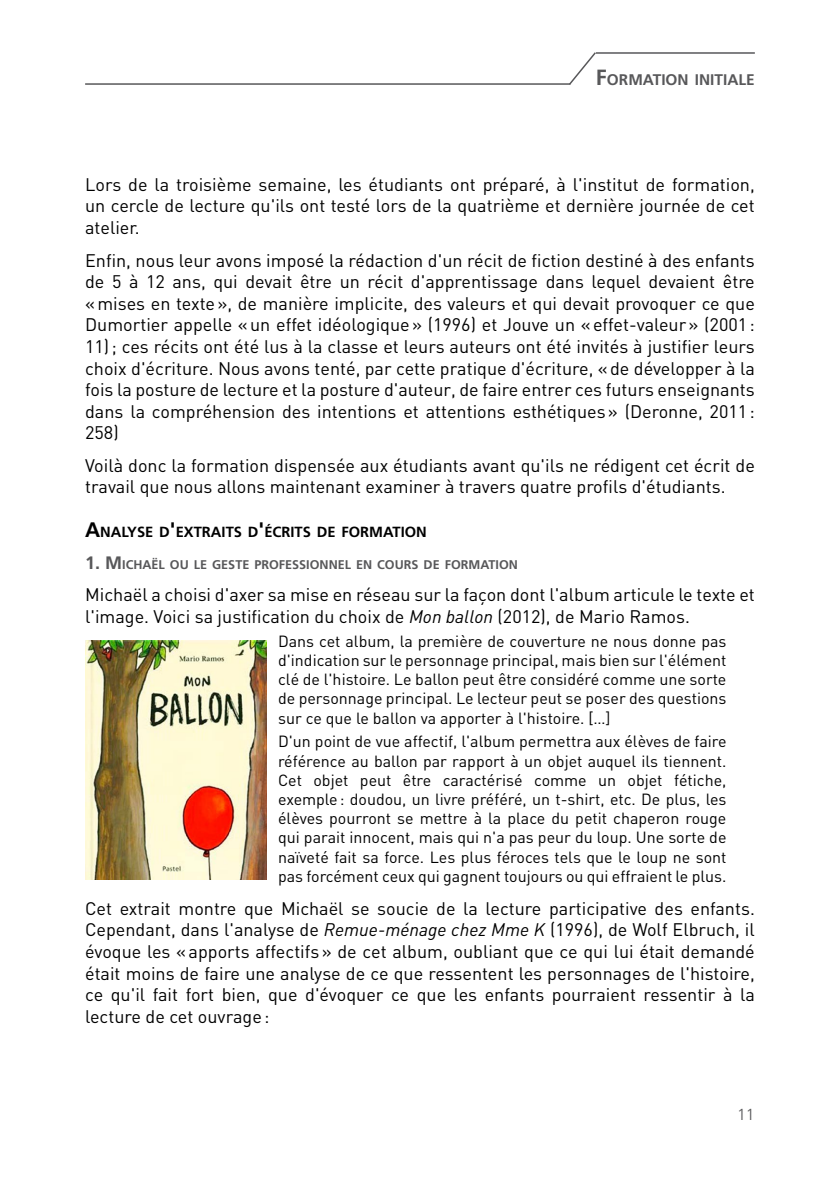
<style>
.page{position:relative;width:840px;height:1191px;background:#fff}
.page>*{position:absolute;margin:0;border:0;box-sizing:border-box;transform-origin:0 0}
.t1{font:18px/21.6px "DIN";color:#000;text-align:justify}
.t2{font:16px/19.2px "DIN";color:#000;text-align:justify}
.t3{font:300 16px "Frutiger LT Std";color:#58585a}
.t4{font:700 15.4px "Frutiger LT Std";color:#58585a}
.t5{font:700 14.6px "Frutiger LT Std";color:#000}
.t6{font:700 12.6px "Frutiger LT Std";color:#58585a}
.s1{font-size:22px}
.s2{font-size:21px}
.s3{font-size:18px}
.s4{font-style:italic}
</style>
<div class="page">
<img style="left:85px;top:641px;width:181px;height:238px">
<hr style="left:85px;top:83px;width:485px;height:2px;background:#58585a">
<svg style="left:567px;top:52px;width:28px;height:33px"></svg>
<hr style="left:595px;top:52px;width:159px;height:2px;background:#58585a">
<p class="t4" style="left:595px;top:71px;width:160px"><span class="s1">F</span>ORMATION INITIALE</p>
<p class="t1" style="left:85px;top:174px;width:670px">Lors de la troisième semaine, les étudiants ont préparé, à l'institut de formation, un cercle de lecture qu'ils ont testé lors de la quatrième et dernière journée de cet atelier.</p>
<p class="t1" style="left:85px;top:249px;width:671px">Enfin, nous leur avons imposé la rédaction d'un récit de fiction destiné à des enfants de 5 à 12 ans, qui devait être un récit d'apprentissage dans lequel devaient être «mises en texte», de manière implicite, des valeurs et qui devait provoquer ce que Dumortier appelle «un effet idéologique» (1996) et Jouve un «effet-valeur» (2001:<br>11); ces récits ont été lus à la classe et leurs auteurs ont été invités à justifier leurs choix d'écriture. Nous avons tenté, par cette pratique d'écriture, «de développer à la fois la posture de lecture et la posture d'auteur, de faire entrer ces futurs enseignants dans la compréhension des intentions et attentions esthétiques» (Deronne, 2011:<br>258)</p>
<p class="t1" style="left:85px;top:455px;width:671px">Voilà donc la formation dispensée aux étudiants avant qu'ils ne rédigent cet écrit de travail que nous allons maintenant examiner à travers quatre profils d'étudiants.</p>
<p class="t5" style="left:85px;top:523px;width:343px"><span class="s2">A</span>NALYSE D<span class="s2">'</span>EXTRAITS D<span class="s2">'</span>ÉCRITS DE FORMATION</p>
<p class="t6" style="left:85px;top:557px;width:434px"><span class="s3">1. M</span> ICHAËL OU LE GESTE PROFESSIONNEL EN COURS DE FORMATION</p>
<p class="t1" style="left:85px;top:584px;width:671px">Michaël a choisi d'axer sa mise en réseau sur la façon dont l'album articule le texte et l'image. Voici sa justification du choix de <span class="s4">Mon ballon</span> (2012), de Mario Ramos.</p>
<p class="t2" style="left:278px;top:631px;width:449px">Dans cet album, la première de couverture ne nous donne pas d'indication sur le personnage principal, mais bien sur l'élément clé de l'histoire. Le ballon peut être considéré comme une sorte de personnage principal. Le lecteur peut se poser des questions sur ce que le ballon va apporter à l'histoire. […]</p>
<p class="t2" style="left:278px;top:732px;width:449px">D'un point de vue affectif, l'album permettra aux élèves de faire référence au ballon par rapport à un objet auquel ils tiennent.<br>Cet objet peut être caractérisé comme un objet fétiche, exemple: doudou, un livre préféré, un t-shirt, etc. De plus, les élèves pourront se mettre à la place du petit chaperon rouge qui parait innocent, mais qui n'a pas peur du loup. Une sorte de naïveté fait sa force. Les plus féroces tels que le loup ne sont pas forcément ceux qui gagnent toujours ou qui effraient le plus.</p>
<p class="t1" style="left:85px;top:897px;width:671px">Cet extrait montre que Michaël se soucie de la lecture participative des enfants.<br>Cependant, dans l'analyse de <span class="s4">Remue-ménage chez Mme K</span> (1996), de Wolf Elbruch, il évoque les «apports affectifs» de cet album, oubliant que ce qui lui était demandé était moins de faire une analyse de ce que ressentent les personnages de l'histoire, ce qu'il fait fort bien, que d'évoquer ce que les enfants pourraient ressentir à la lecture de cet ouvrage:</p>
<p class="t3" style="left:736px;top:1105px;width:19px">11</p>
</div>
